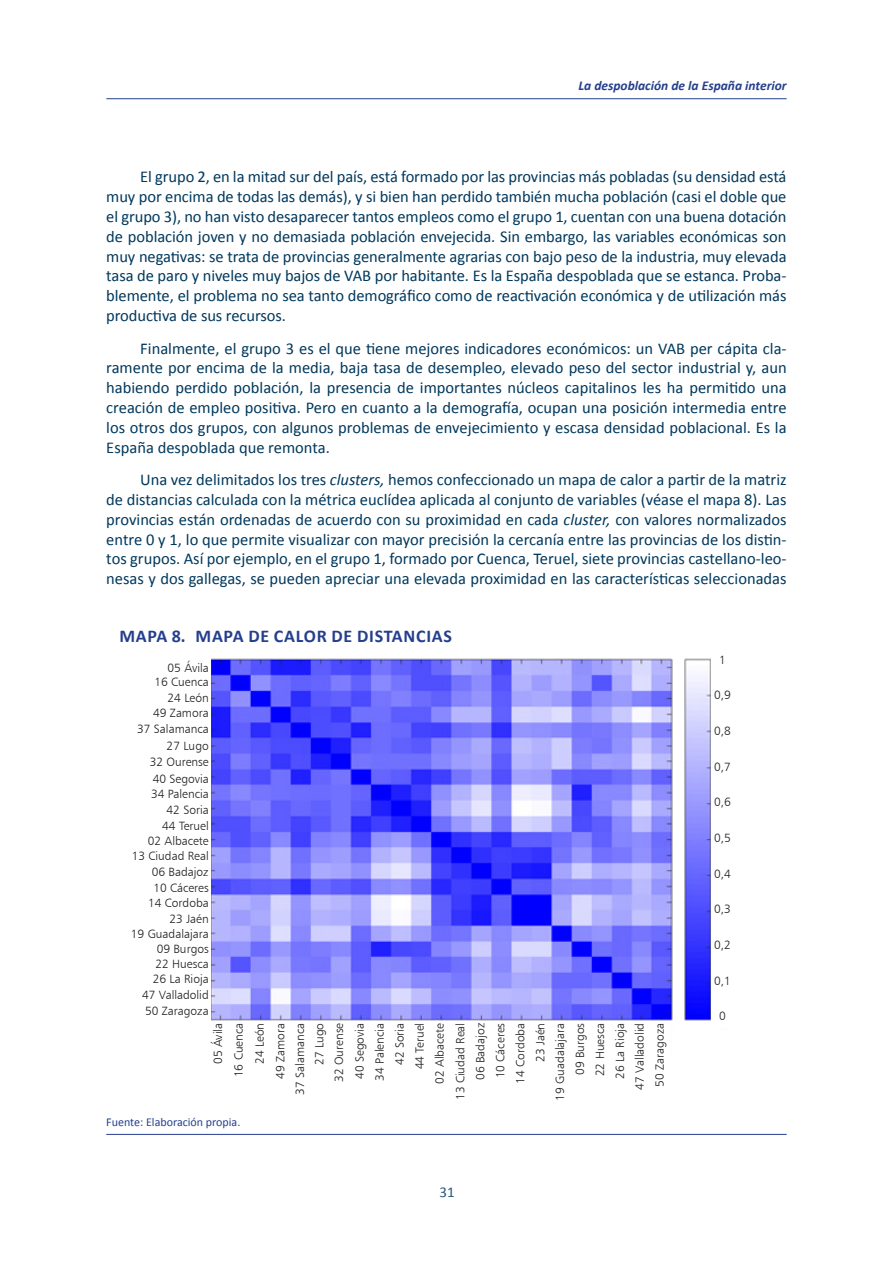
<style>
.page{position:relative;width:893px;height:1263px;background:#fff}
.page>*{position:absolute;margin:0;border:0;box-sizing:border-box;transform-origin:0 0}
._07_-_grafico-cuadro{font:700 18px "Calibri";letter-spacing:.04em;color:#253f8e}
._03_-_Texto_general{font:16.5px/19.8px "Calibri";color:#00385c;text-align:justify}
.t1{font:15px "Calibri";color:#24587b}
.t2{font:italic 700 13.5px "Calibri";color:#253f8e}
.t3{font:12px "Humanist 777 BT Light B";color:#231f20}
._10_-_Grafico-Cuadro{font:12px "Calibri";color:#253f8e}
.s1{font-style:italic}
</style>
<div class="page">
<hr style="left:106px;top:98px;width:681px;height:1px;background:#253f8e">
<img style="left:211px;top:658px;width:500px;height:363px">
<hr style="left:106px;top:1134px;width:681px;height:1px;background:#253f8e">
<p class="t2" style="left:578px;top:77px;width:210px">La despoblación de la España interior</p>
<p class="_03_-_Texto_general" style="left:106px;top:167px;width:682px;text-indent:34px">El grupo 2, en la mitad sur del país, está formado por las provincias más pobladas (su densidad está muy por encima de todas las demás), y si bien han perdido también mucha población (casi el doble que el grupo 3), no han visto desaparecer tantos empleos como el grupo 1, cuentan con una buena dotación de población joven y no demasiada población envejecida. Sin embargo, las variables económicas son muy negativas: se trata de provincias generalmente agrarias con bajo peso de la industria, muy elevada tasa de paro y niveles muy bajos de VAB por habitante. Es la España despoblada que se estanca. Proba&shy;blemente, el problema no sea tanto demográfico como de reactivación económica y de utilización más productiva de sus recursos.</p>
<p class="_03_-_Texto_general" style="left:106px;top:338px;width:682px;text-indent:34px">Finalmente, el grupo 3 es el que tiene mejores indicadores económicos: un VAB per cápita cla&shy;ramente por encima de la media, baja tasa de desempleo, elevado peso del sector industrial y, aun habiendo perdido población, la presencia de importantes núcleos capitalinos les ha permitido una creación de empleo positiva. Pero en cuanto a la demografía, ocupan una posición intermedia entre los otros dos grupos, con algunos problemas de envejecimiento y escasa densidad poblacional. Es la España despoblada que remonta.</p>
<p class="_03_-_Texto_general" style="left:106px;top:470px;width:682px;text-indent:34px">Una vez delimitados los tres <span class="s1">clusters,</span> hemos confeccionado un mapa de calor a partir de la matriz de distancias calculada con la métrica euclídea aplicada al conjunto de variables (véase el mapa 8). Las provincias están ordenadas de acuerdo con su proximidad en cada <span class="s1">cluster,</span> con valores normalizados entre 0 y 1, lo que permite visualizar con mayor precisión la cercanía entre las provincias de los distin&shy;tos grupos. Así por ejemplo, en el grupo 1, formado por Cuenca, Teruel, siete provincias castellano-leo&shy;nesas y dos gallegas, se pueden apreciar una elevada proximidad en las características seleccionadas</p>
<p class="_07_-_grafico-cuadro" style="left:119px;top:624px;width:334px">MAPA 8. MAPA DE CALOR DE DISTANCIAS</p>
<p class="t3" style="left:168px;top:660px;width:43px">05 Ávila</p>
<p class="t3" style="left:154px;top:675px;width:56px">16 Cuenca</p>
<p class="t3" style="left:168px;top:691px;width:43px">24 León</p>
<p class="t3" style="left:153px;top:705px;width:57px">49 Zamora</p>
<p class="t3" style="left:137px;top:721px;width:73px">37 Salamanca</p>
<p class="t3" style="left:167px;top:738px;width:44px">27 Lugo</p>
<p class="t3" style="left:150px;top:755px;width:61px">32 Ourense</p>
<p class="t3" style="left:153px;top:771px;width:57px">40 Segovia</p>
<p class="t3" style="left:151px;top:786px;width:59px">34 Palencia</p>
<p class="t3" style="left:167px;top:803px;width:44px">42 Soria</p>
<p class="t3" style="left:162px;top:818px;width:48px">44 Teruel</p>
<p class="t3" style="left:148px;top:833px;width:62px">02 Albacete</p>
<p class="t3" style="left:132px;top:849px;width:79px">13 Ciudad Real</p>
<p class="t3" style="left:152px;top:864px;width:58px">06 Badajoz</p>
<p class="t3" style="left:153px;top:880px;width:57px">10 Cáceres</p>
<p class="t3" style="left:148px;top:896px;width:62px">14 Cordoba</p>
<p class="t3" style="left:170px;top:911px;width:41px">23 Jaén</p>
<p class="t3" style="left:131px;top:926px;width:79px">19 Guadalajara</p>
<p class="t3" style="left:157px;top:941px;width:54px">09 Burgos</p>
<p class="t3" style="left:155px;top:957px;width:55px">22 Huesca</p>
<p class="t3" style="left:153px;top:971px;width:57px">26 La Rioja</p>
<p class="t3" style="left:142px;top:988px;width:68px">47 Valladolid</p>
<p class="t3" style="left:145px;top:1003px;width:65px">50 Zaragoza</p>
<p class="t3" style="left:211px;top:1064px;width:43px;rotate:-90deg">05 Ávila</p>
<p class="t3" style="left:231px;top:1077px;width:56px;rotate:-90deg">16 Cuenca</p>
<p class="t3" style="left:252px;top:1064px;width:43px;rotate:-90deg">24 León</p>
<p class="t3" style="left:273px;top:1079px;width:57px;rotate:-90deg">49 Zamora</p>
<p class="t3" style="left:292px;top:1094px;width:73px;rotate:-90deg">37 Salamanca</p>
<p class="t3" style="left:312px;top:1065px;width:44px;rotate:-90deg">27 Lugo</p>
<p class="t3" style="left:331px;top:1082px;width:61px;rotate:-90deg">32 Ourense</p>
<p class="t3" style="left:352px;top:1079px;width:57px;rotate:-90deg">40 Segovia</p>
<p class="t3" style="left:372px;top:1081px;width:59px;rotate:-90deg">34 Palencia</p>
<p class="t3" style="left:392px;top:1065px;width:44px;rotate:-90deg">42 Soria</p>
<p class="t3" style="left:412px;top:1069px;width:48px;rotate:-90deg">44 Teruel</p>
<p class="t3" style="left:432px;top:1084px;width:62px;rotate:-90deg">02 Albacete</p>
<p class="t3" style="left:453px;top:1100px;width:79px;rotate:-90deg">13 Ciudad Real</p>
<p class="t3" style="left:473px;top:1080px;width:58px;rotate:-90deg">06 Badajoz</p>
<p class="t3" style="left:493px;top:1078px;width:57px;rotate:-90deg">10 Cáceres</p>
<p class="t3" style="left:513px;top:1084px;width:62px;rotate:-90deg">14 Cordoba</p>
<p class="t3" style="left:533px;top:1062px;width:41px;rotate:-90deg">23 Jaén</p>
<p class="t3" style="left:553px;top:1101px;width:79px;rotate:-90deg">19 Guadalajara</p>
<p class="t3" style="left:573px;top:1075px;width:54px;rotate:-90deg">09 Burgos</p>
<p class="t3" style="left:593px;top:1076px;width:55px;rotate:-90deg">22 Huesca</p>
<p class="t3" style="left:612px;top:1079px;width:57px;rotate:-90deg">26 La Rioja</p>
<p class="t3" style="left:632px;top:1090px;width:68px;rotate:-90deg">47 Valladolid</p>
<p class="t3" style="left:652px;top:1087px;width:65px;rotate:-90deg">50 Zaragoza</p>
<p class="_10_-_Grafico-Cuadro" style="left:106px;top:1114px;width:136px">Fuente: Elaboración propia.</p>
<p class="t1" style="left:439px;top:1182px;width:17px">31</p>
<p class="t3" style="left:719px;top:652px;width:8px">1</p>
<p class="t3" style="left:714px;top:688px;width:18px">0,9</p>
<p class="t3" style="left:714px;top:723px;width:18px">0,8</p>
<p class="t3" style="left:714px;top:759px;width:18px">0,7</p>
<p class="t3" style="left:714px;top:795px;width:18px">0,6</p>
<p class="t3" style="left:714px;top:830px;width:18px">0,5</p>
<p class="t3" style="left:714px;top:866px;width:18px">0,4</p>
<p class="t3" style="left:714px;top:902px;width:18px">0,3</p>
<p class="t3" style="left:714px;top:937px;width:18px">0,2</p>
<p class="t3" style="left:714px;top:973px;width:18px">0,1</p>
<p class="t3" style="left:719px;top:1009px;width:8px">0</p>
</div>
